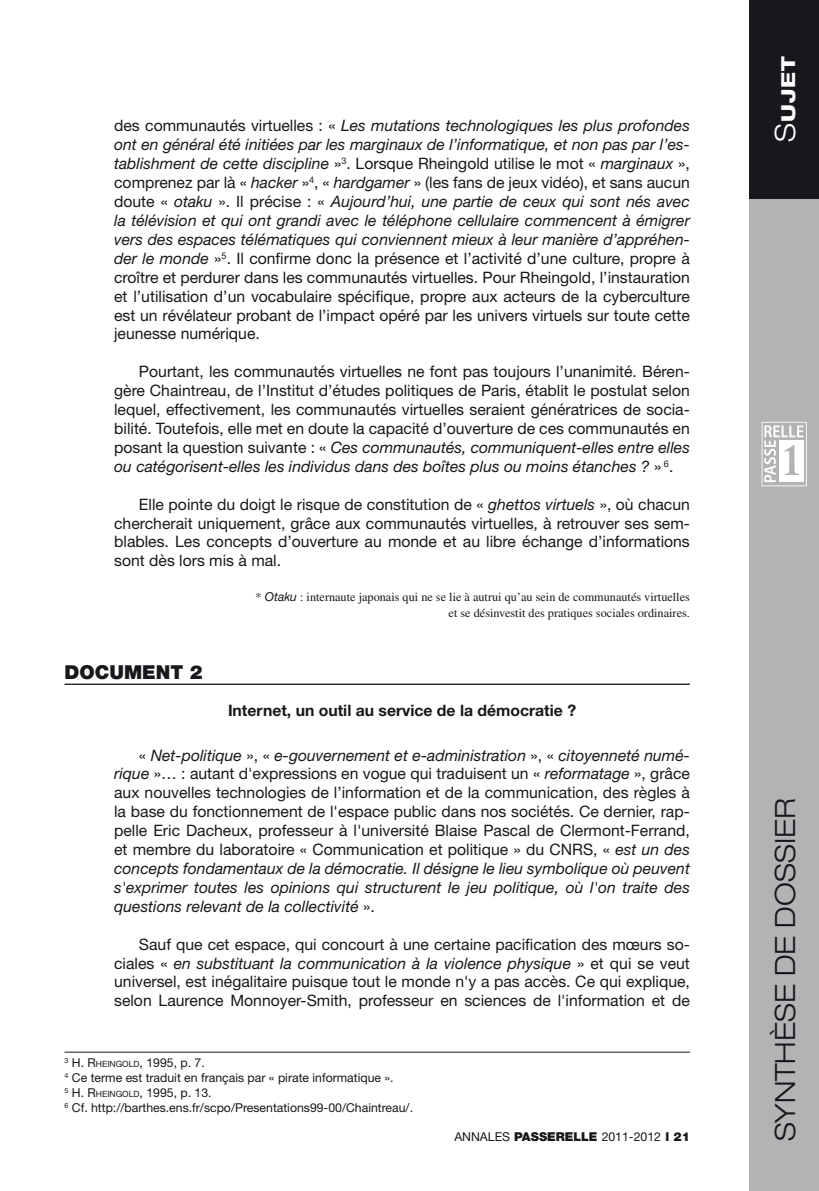
<style>
.page{position:relative;width:819px;height:1191px;background:#fff}
.page>*{position:absolute;margin:0;border:0;box-sizing:border-box;transform-origin:0 0}
.t1{font:300 expanded 28px "Helvetica Neue";color:#1a171c}
.t2{font:900 19.25px "Helvetica Neue";color:#1a171c}
.t3{font:800 expanded 19.25px "Helvetica Neue";color:#fff}
.t4{font:15.75px/18.9px "Helvetica Neue";color:#1a171c;text-align:justify}
.t5{font:700 15.75px "Helvetica Neue";color:#1a171c}
.t6{font:12.25px/14.7px "Helvetica Neue";color:#1a171c}
.t7{font:12.25px/15.8px "Times LT Std";color:#1a171c;text-align:right}
.s1{font-style:italic}
.s2{font-family:"Helvetica Neue";font-style:italic}
.s3{font-style:inherit}
.s4{font-size:8.58px}
.s5{font-weight:900}
.s6{font-weight:300;font-size:28px}
</style>
<div class="page">
<div style="left:749px;top:0;width:70px;height:1191px;background:#b1b3b4"></div>
<div style="left:749px;top:0;width:70px;height:198px;background:#1a171c"></div>
<svg style="left:761px;top:422px;width:45px;height:64px"></svg>
<hr style="left:64px;top:683px;width:626px;height:2px;background:#1a171c">
<hr style="left:64px;top:1051px;width:626px;height:1px;background:#1a171c">
<p class="t4" style="left:114px;top:116px;width:577px">des communautés virtuelles : « <span class="s1">Les mutations technologiques les plus profondes ont en général été initiées par les marginaux de l’informatique, et non pas par l’es&shy;tablishment de cette discipline</span> »<sup>3</sup>. Lorsque Rheingold utilise le mot « <span class="s1">marginaux</span> », comprenez par là « <span class="s1">hacker</span> »<sup>4</sup>, « <span class="s1">hardgamer</span> » (les fans de jeux vidéo), et sans aucun doute « <span class="s1">otaku</span> ». Il précise : « <span class="s1">Aujourd’hui, une partie de ceux qui sont nés avec la télévision et qui ont grandi avec le téléphone cellulaire commencent à émigrer vers des espaces télématiques qui conviennent mieux à leur manière d’appréhen&shy;der le monde</span> »<sup>5</sup>. Il confirme donc la présence et l’activité d’une culture, propre à croître et perdurer dans les communautés virtuelles. Pour Rheingold, l’instauration et l’utilisation d’un vocabulaire spécifique, propre aux acteurs de la cyberculture est un révélateur probant de l’impact opéré par les univers virtuels sur toute cette jeunesse numérique.</p>
<p class="t4" style="left:114px;top:362px;width:577px;text-indent:25px">Pourtant, les communautés virtuelles ne font pas toujours l’unanimité. Béren&shy;gère Chaintreau, de l’Institut d’études politiques de Paris, établit le postulat selon lequel, effectivement, les communautés virtuelles seraient génératrices de socia&shy;bilité. Toutefois, elle met en doute la capacité d’ouverture de ces communautés en posant la question suivante : « <span class="s1">Ces communautés, communiquent-elles entre elles ou catégorisent-elles les individus dans des boîtes plus ou moins étanches ?</span> » <sup>6</sup>.</p>
<p class="t4" style="left:114px;top:494px;width:577px;text-indent:25px">Elle pointe du doigt le risque de constitution de « <span class="s1">ghettos virtuels</span> », où chacun chercherait uniquement, grâce aux communautés virtuelles, à retrouver ses sem&shy;blables. Les concepts d’ouverture au monde et au libre échange d’informations sont dès lors mis à mal.</p>
<p class="t7" style="left:256px;top:589px;width:436px">* <span class="s2">Otaku</span> : internaute japonais qui ne se lie à autrui qu’au sein de communautés virtuelles et se désinvestit des pratiques sociales ordinaires.</p>
<p class="t2" style="left:64px;top:660px;width:140px">DOCUMENT 2</p>
<p class="t5" style="left:228px;top:701px;width:349px">Internet, un outil au service de la démocratie ?</p>
<p class="t4" style="left:114px;top:745px;width:577px;text-indent:25px">« <span class="s1">Net-politique</span> », « <span class="s1">e-gouvernement et e-administration</span> », « <span class="s1">citoyenneté numé&shy;rique</span> »… : autant d'expressions en vogue qui traduisent un « <span class="s1">reformatage</span> », grâce aux nouvelles technologies de l’information et de la communication, des règles à la base du fonctionnement de l'espace public dans nos sociétés. Ce dernier, rap&shy;pelle Eric Dacheux, professeur à l'université Blaise Pascal de Clermont-Ferrand, et membre du laboratoire « Communication et politique » du CNRS, « <span class="s1">est un des concepts fondamentaux de la démocratie. Il désigne le lieu symbolique où peuvent s'exprimer toutes les opinions qui structurent le jeu politique, où l'on traite des questions relevant de la collectivité</span> ».</p>
<p class="t4" style="left:114px;top:934px;width:577px;text-indent:25px">Sauf que cet espace, qui concourt à une certaine pacification des mœurs so&shy;ciales « <span class="s1">en substituant la communication à la violence physique</span> » et qui se veut universel, est inégalitaire puisque tout le monde n'y a pas accès. Ce qui explique, selon Laurence Monnoyer-Smith, professeur en sciences de l'information et de</p>
<p class="t6" style="left:64px;top:1055px;width:350px"><sup>3</sup> H. <span class="s3">R</span><span class="s4">HEINGOLD</span>, 1995, p. 7.<br><sup>4</sup> Ce terme est traduit en français par « pirate informatique ».<br><sup>5</sup> H. <span class="s3">R</span><span class="s4">HEINGOLD</span>, 1995, p. 13.<br><sup>6</sup> Cf. http://barthes.ens.fr/scpo/Presentations99-00/Chaintreau/.</p>
<p class="t6" style="left:454px;top:1129px;width:237px">ANNALES <span class="s5">PASSERELLE</span> 2011-2012 <span class="s5">L 21</span></p>
<p class="t3" style="left:775px;top:142px;width:87px;rotate:-90deg"><span class="s6">S</span>ujet</p>
<h1 class="t1" style="left:768px;top:1141px;width:343px;rotate:-90deg">synthèse de dossier</h1>
</div>
